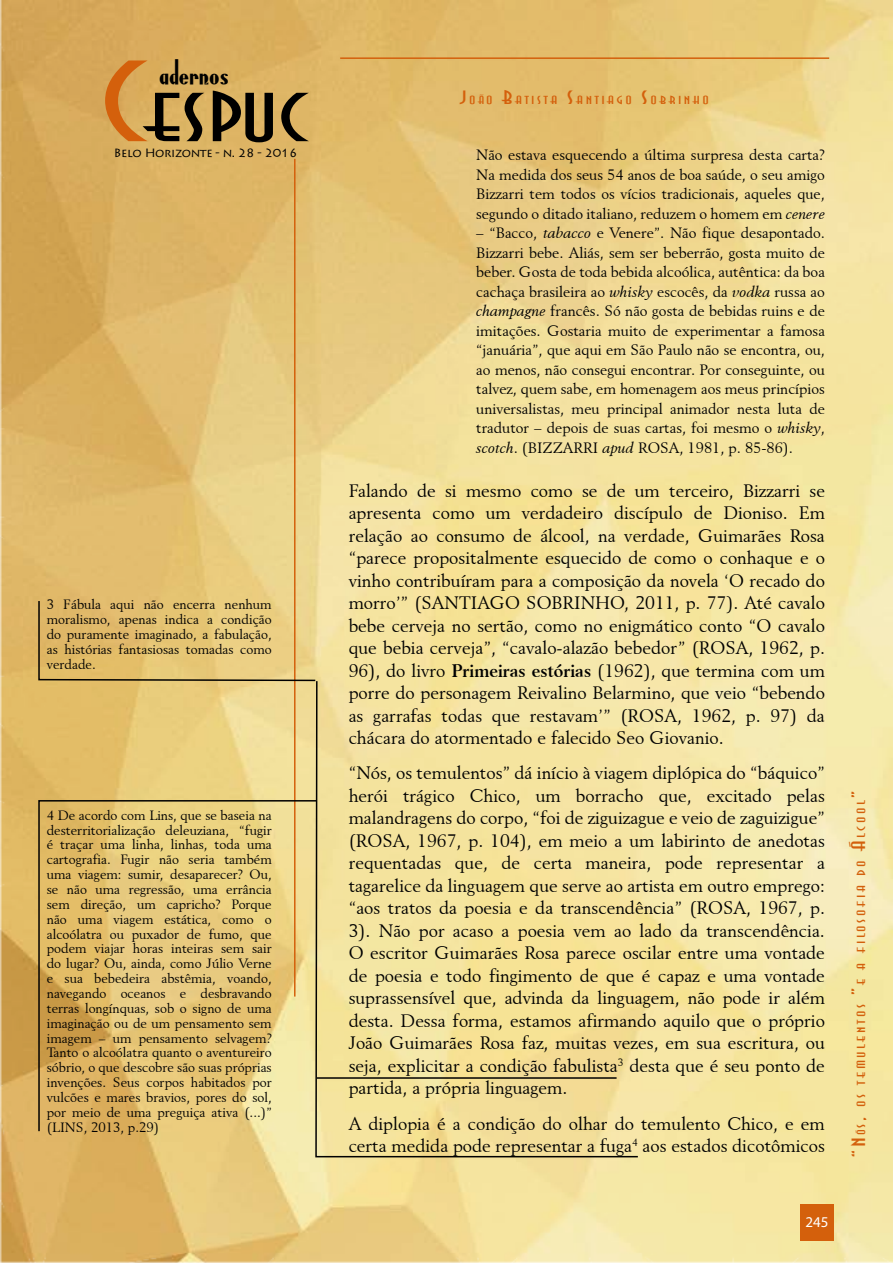
<style>
.page{position:relative;width:893px;height:1263px;background:#fff}
.page>*{position:absolute;margin:0;border:0;box-sizing:border-box;transform-origin:0 0}
.t1{font:expanded 108px "Asia";color:#000}
.t2{font:30px "Anchor Steam NF";color:#000}
.t3{font:18px/22.5px "Revival 565 BT";color:#000;text-align:justify}
.t4{font:expanded 18px "Asia";letter-spacing:.14em;color:#d3600c}
.t5{font:expanded 18px "Asia";letter-spacing:.14em;color:#d4600c}
.t6{font:15px/19.5px "Revival 565 BT";color:#000;text-align:justify}
.t7{font:15px "Myriad Pro";color:#fff}
.t8{font:13.5px/14.9px "Revival 565 BT";color:#000;text-align:justify}
.t9{font:12px "Lithos Pro";letter-spacing:-.03em;color:#000}
.s1{color:#d4600c}
.s2{font-style:italic}
.s3{font-weight:700}
.s4{font-size:10.5px}
</style>
<div class="page">
<img style="left:0;top:0;width:893px;height:1263px">
<div style="left:800px;top:1203px;width:34px;height:37px;background:#d4600c"></div>
<hr style="left:294px;top:159px;width:2px;height:837px;background:#d4600c">
<hr style="left:340px;top:57px;width:489px;height:2px;background:#d4600c">
<svg style="left:38px;top:599px;width:279px;height:83px;background:#e0c072"></svg>
<svg style="left:38px;top:799px;width:277px;height:334px;background:#e4c678"></svg>
<svg style="left:315px;top:680px;width:324px;height:478px;background:#f3e19c"></svg>
<hr style="left:317px;top:1077px;width:300px;height:2px;background:#000">
<h2 class="t2" style="left:159px;top:51px;width:71px">adernos</h2>
<h1 class="t1" style="left:101px;top:42px;width:208px"><span class="s1">C</span>espuc</h1>
<p class="t9" style="left:114px;top:146px;width:185px">Belo Horizonte - n. 28 - 2016</p>
<p class="t6" style="left:476px;top:145px;width:350px">Não estava esquecendo a última surpresa desta carta?<br>Na medida dos seus 54 anos de boa saúde, o seu amigo Bizzarri tem todos os vícios tradicionais, aqueles que, segundo o ditado italiano, reduzem o homem em <span class="s2">cenere</span></p>
<p class="t6" style="left:476px;top:223px;width:350px">– “Bacco, <span class="s2">tabacco</span> e Venere”. Não fique desapontado.<br>Bizzarri bebe. Aliás, sem ser beberrão, gosta muito de beber. Gosta de toda bebida alcoólica, autêntica: da boa cachaça brasileira ao <span class="s2">whisky</span> escocês, da <span class="s2">vodka</span> russa ao <span class="s2">champagne</span> francês. Só não gosta de bebidas ruins e de imitações. Gostaria muito de experimentar a famosa “januária”, que aqui em São Paulo não se encontra, ou, ao menos, não consegui encontrar. Por conseguinte, ou talvez, quem sabe, em homenagem aos meus princípios universalistas, meu principal animador nesta luta de tradutor – depois de suas cartas, foi mesmo o <span class="s2">whisky</span>, <span class="s2">scotch</span>. (BIZZARRI <span class="s2">apud</span> ROSA, 1981, p. 85-86).</p>
<p class="t3" style="left:349px;top:479px;width:478px">Falando de si mesmo como se de um terceiro, Bizzarri se apresenta como um verdadeiro discípulo de Dioniso. Em relação ao consumo de álcool, na verdade, Guimarães Rosa “parece propositalmente esquecido de como o conhaque e o vinho contribuíram para a composição da novela ‘O recado do morro’” (SANTIAGO SOBRINHO, 2011, p. 77). Até cavalo bebe cerveja no sertão, como no enigmático conto “O cavalo que bebia cerveja”, “cavalo-alazão bebedor” (ROSA, 1962, p.<br>96), do livro <span class="s3">Primeiras estórias</span> (1962), que termina com um porre do personagem Reivalino Belarmino, que veio “bebendo as garrafas todas que restavam’” (ROSA, 1962, p. 97) da chácara do atormentado e falecido Seo Giovanio.</p>
<p class="t3" style="left:349px;top:761px;width:478px">“Nós, os temulentos” dá início à viagem diplópica do “báquico” herói trágico Chico, um borracho que, excitado pelas malandragens do corpo, “foi de ziguizague e veio de zaguizigue” (ROSA, 1967, p. 104), em meio a um labirinto de anedotas requentadas que, de certa maneira, pode representar a tagarelice da linguagem que serve ao artista em outro emprego: “aos tratos da poesia e da transcendência” (ROSA, 1967, p.<br>3). Não por acaso a poesia vem ao lado da transcendência.<br>O escritor Guimarães Rosa parece oscilar entre uma vontade de poesia e todo fingimento de que é capaz e uma vontade suprassensível que, advinda da linguagem, não pode ir além desta. Dessa forma, estamos afirmando aquilo que o próprio João Guimarães Rosa faz, muitas vezes, em sua escritura, ou seja, explicitar a condição fabulista<sup>3</sup> desta que é seu ponto de partida, a própria linguagem.</p>
<p class="t3" style="left:349px;top:1112px;width:478px">A diplopia é a condição do olhar do temulento Chico, e em certa medida pode representar a fuga<sup>4</sup> aos estados dicotômicos</p>
<p class="t5" style="left:460px;top:88px;width:250px">Jo<span class="s4">ã</span>o Batista Santiago Sobrinho</p>
<p class="t8" style="left:47px;top:597px;width:227px">3 Fábula aqui não encerra nenhum moralismo, apenas indica a condição do puramente imaginado, a fabulação, as histórias fantasiosas tomadas como verdade.</p>
<p class="t8" style="left:47px;top:807px;width:227px">4 De acordo com Lins, que se baseia na desterritorialização deleuziana, “fugir é traçar uma linha, linhas, toda uma cartografia. Fugir não seria também uma viagem: sumir, desaparecer? Ou, se não uma regressão, uma errância sem direção, um capricho? Porque não uma viagem estática, como o alcoólatra ou puxador de fumo, que podem viajar horas inteiras sem sair do lugar? Ou, ainda, como Júlio Verne e sua bebedeira abstêmia, voando, navegando oceanos e desbravando terras longínquas, sob o signo de uma imaginação ou de um pensamento sem imagem – um pensamento selvagem?<br>Tanto o alcoólatra quanto o aventureiro sóbrio, o que descobre são suas próprias invenções. Seus corpos habitados por vulcões e mares bravios, pores do sol, por meio de uma preguiça ativa (...)” (LINS, 2013, p.29)</p>
<p class="t4" style="left:849px;top:1157px;width:367px;rotate:-90deg">“N<span class="s4">ó</span>s, os temulentos ”e a filosofia do álcool”</p>
<p class="t7" style="left:805px;top:1213px;width:25px">245</p>
</div>
